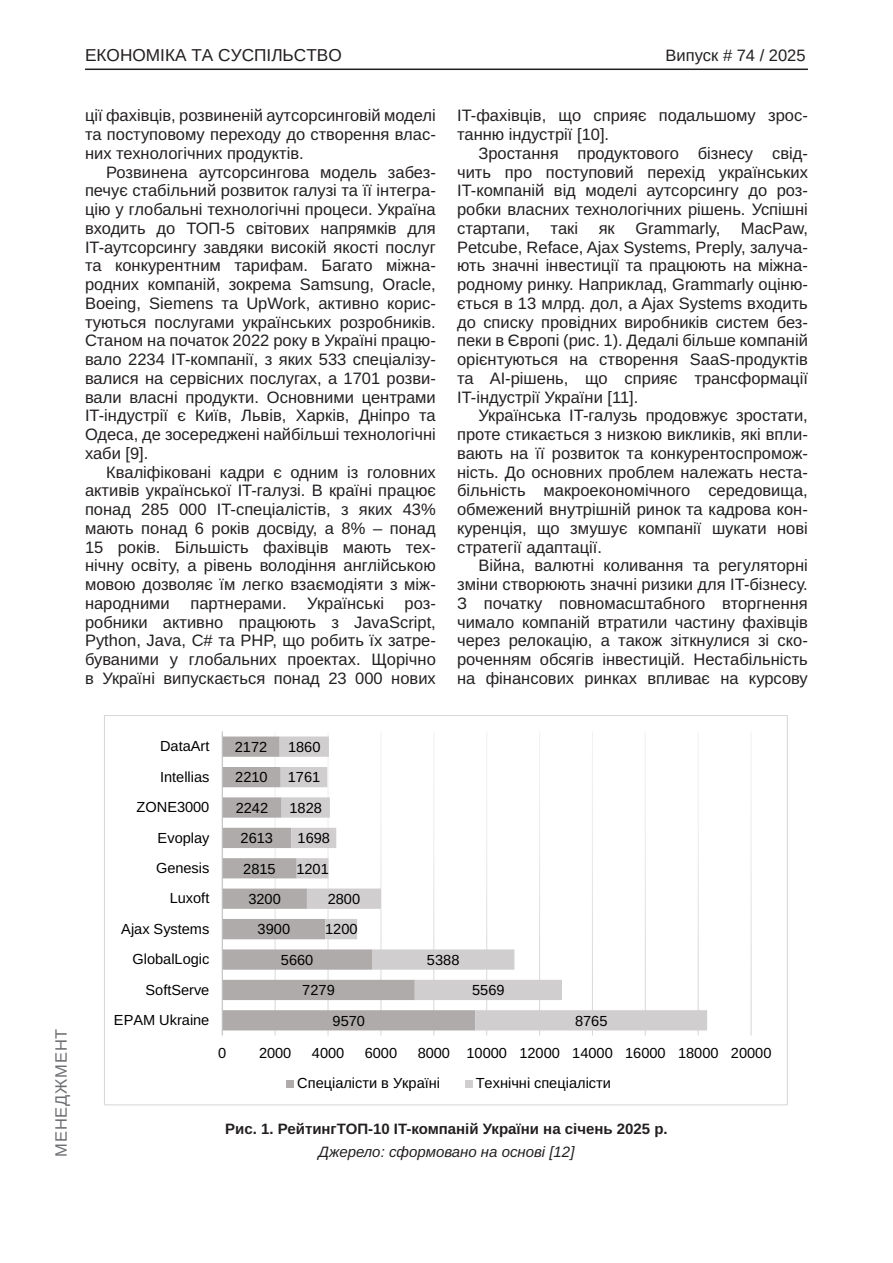
<style>
.page{position:relative;width:893px;height:1263px;background:#fff}
.page>*{position:absolute;margin:0;border:0;box-sizing:border-box;transform-origin:0 0}
.t1{font:17.25px "Arimo";color:#231f20}
.Текст_основной_G{font:16.5px/18.8px "Arimo";color:#231f20;text-align:justify}
.t2{font:16.5px "Arimo";color:#231f20}
.t3{font:16.5px "Arimo";letter-spacing:.05em;color:#6c6d70}
.Рисунок_N{font:700 15px "Arimo";color:#231f20}
.Джерело{font:italic 15px "Arimo";color:#231f20}
.t4{font:14.55px "Arimo Roman";color:#000}
</style>
<div class="page">
<hr style="left:85px;top:69px;width:723px;height:1px;background:#231f20">
<svg style="left:275px;top:732px;width:477px;height:303px"></svg>
<svg style="left:223px;top:736px;width:57px;height:294px;fill:#afabab"></svg>
<svg style="left:280px;top:736px;width:427px;height:294px"></svg>
<hr style="left:222px;top:731px;width:1px;height:304px;background:#bfbfbf">
<div style="left:286px;top:1080px;width:8px;height:7px;background:#afabab"></div>
<div style="left:465px;top:1080px;width:7px;height:7px;background:#d0cece"></div>
<p class="t1" style="left:85px;top:45px;width:258px">ЕКОНОМІКА ТА СУСПІЛЬСТВО</p>
<p class="t2" style="left:665px;top:46px;width:142px">Випуск # 74 / 2025</p>
<p class="Текст_основной_G" style="left:85px;top:106px;width:352px">ції фахівців, розвиненій аутсорсинговій моделі та поступовому переходу до створення влас&shy;них технологічних продуктів.</p>
<p class="Текст_основной_G" style="left:85px;top:163px;width:352px;text-indent:21px">Розвинена аутсорсингова модель забез&shy;печує стабільний розвиток галузі та її інтегра&shy;цію у глобальні технологічні процеси. Україна входить до ТОП-5 світових напрямків для IT-аутсорсингу завдяки високій якості послуг та конкурентним тарифам. Багато міжна&shy;родних компаній, зокрема Samsung, Oracle, Boeing, Siemens та UpWork, активно корис&shy;туються послугами українських розробників.<br>Станом на початок 2022 року в Україні працю&shy;вало 2234 IT-компанії, з яких 533 спеціалізу&shy;валися на сервісних послугах, а 1701 розви&shy;вали власні продукти. Основними центрами IT-індустрії є Київ, Львів, Харків, Дніпро та Одеса, де зосереджені найбільші технологічні хаби [9].</p>
<p class="Текст_основной_G" style="left:85px;top:463px;width:352px;text-indent:21px">Кваліфіковані кадри є одним із головних активів української IT-галузі. В країні працює понад 285 000 IT-спеціалістів, з яких 43% мають понад 6 років досвіду, а 8% – понад 15 років. Більшість фахівців мають тех&shy;нічну освіту, а рівень володіння англійською мовою дозволяє їм легко взаємодіяти з між&shy;народними партнерами. Українські роз&shy;робники активно працюють з JavaScript, Python, Java, C# та PHP, що робить їх затре&shy;буваними у глобальних проектах. Щорічно в Україні випускається понад 23 000 нових</p>
<p class="Текст_основной_G" style="left:457px;top:106px;width:352px">IT-фахівців, що сприяє подальшому зрос&shy;танню індустрії [10].</p>
<p class="Текст_основной_G" style="left:457px;top:144px;width:352px;text-indent:21px">Зростання продуктового бізнесу свід&shy;чить про поступовий перехід українських IT-компаній від моделі аутсорсингу до роз&shy;робки власних технологічних рішень. Успішні стартапи, такі як Grammarly, MacPaw, Petcube, Reface, Ajax Systems, Preply, залуча&shy;ють значні інвестиції та працюють на міжна&shy;родному ринку. Наприклад, Grammarly оціню&shy;ється в 13 млрд. дол, а Ajax Systems входить до списку провідних виробників систем без&shy;пеки в Європі (рис. 1). Дедалі більше компаній орієнтуються на створення SaaS-продуктів та AI-рішень, що сприяє трансформації IT-індустрії України [11].</p>
<p class="Текст_основной_G" style="left:457px;top:406px;width:352px;text-indent:21px">Українська IT-галузь продовжує зростати, проте стикається з низкою викликів, які впли&shy;вають на її розвиток та конкурентоспромож&shy;ність. До основних проблем належать неста&shy;більність макроекономічного середовища, обмежений внутрішній ринок та кадрова кон&shy;куренція, що змушує компанії шукати нові стратегії адаптації.</p>
<p class="Текст_основной_G" style="left:457px;top:556px;width:352px;text-indent:21px">Війна, валютні коливання та регуляторні зміни створюють значні ризики для IT-бізнесу.<br>З початку повномасштабного вторгнення чимало компаній втратили частину фахівців через релокацію, а також зіткнулися зі ско&shy;роченням обсягів інвестицій. Нестабільність на фінансових ринках впливає на курсову</p>
<p class="t3" style="left:52px;top:1157px;width:130px;rotate:-90deg">МЕНЕДЖМЕНТ</p>
<p class="t4" style="left:160px;top:736px;width:51px">DataArt</p>
<p class="t4" style="left:235px;top:737px;width:34px">2172</p>
<p class="t4" style="left:288px;top:737px;width:34px">1860</p>
<p class="t4" style="left:160px;top:766px;width:51px">Intellias</p>
<p class="t4" style="left:235px;top:767px;width:34px">2210</p>
<p class="t4" style="left:288px;top:767px;width:34px">1761</p>
<p class="t4" style="left:137px;top:797px;width:74px">ZONE3000</p>
<p class="t4" style="left:236px;top:797px;width:34px">2242</p>
<p class="t4" style="left:289px;top:797px;width:34px">1828</p>
<p class="t4" style="left:158px;top:827px;width:53px">Evoplay</p>
<p class="t4" style="left:241px;top:828px;width:34px">2613</p>
<p class="t4" style="left:298px;top:828px;width:34px">1698</p>
<p class="t4" style="left:156px;top:858px;width:55px">Genesis</p>
<p class="t4" style="left:243px;top:858px;width:34px">2815</p>
<p class="t4" style="left:296px;top:858px;width:34px">1201</p>
<p class="t4" style="left:170px;top:888px;width:41px">Luxoft</p>
<p class="t4" style="left:248px;top:889px;width:34px">3200</p>
<p class="t4" style="left:328px;top:889px;width:34px">2800</p>
<p class="t4" style="left:121px;top:919px;width:90px">Ajax Systems</p>
<p class="t4" style="left:258px;top:919px;width:34px">3900</p>
<p class="t4" style="left:325px;top:919px;width:34px">1200</p>
<p class="t4" style="left:133px;top:949px;width:78px">GlobalLogic</p>
<p class="t4" style="left:281px;top:950px;width:34px">5660</p>
<p class="t4" style="left:427px;top:949px;width:34px">5388</p>
<p class="t4" style="left:146px;top:979px;width:65px">SoftServe</p>
<p class="t4" style="left:302px;top:980px;width:34px">7279</p>
<p class="t4" style="left:472px;top:980px;width:34px">5569</p>
<p class="t4" style="left:114px;top:1010px;width:97px">EPAM Ukraine</p>
<p class="t4" style="left:333px;top:1010px;width:34px">9570</p>
<p class="t4" style="left:575px;top:1010px;width:34px">8765</p>
<p class="t4" style="left:218px;top:1043px;width:10px">0</p>
<p class="t4" style="left:259px;top:1043px;width:34px">2000</p>
<p class="t4" style="left:312px;top:1043px;width:34px">4000</p>
<p class="t4" style="left:365px;top:1043px;width:34px">6000</p>
<p class="t4" style="left:418px;top:1043px;width:355px">8000 10000 12000 14000 16000 18000 20000</p>
<p class="t4" style="left:297px;top:1073px;width:144px">Спеціалісти в Україні</p>
<p class="t4" style="left:476px;top:1073px;width:137px">Технічні спеціалісти</p>
<p class="Рисунок_N" style="left:225px;top:1118px;width:444px">Рис. 1. РейтингТОП-10 IT-компаній України на січень 2025 р.</p>
<p class="Джерело" style="left:318px;top:1141px;width:258px">Джерело: сформовано на основі [12]</p>
</div>
